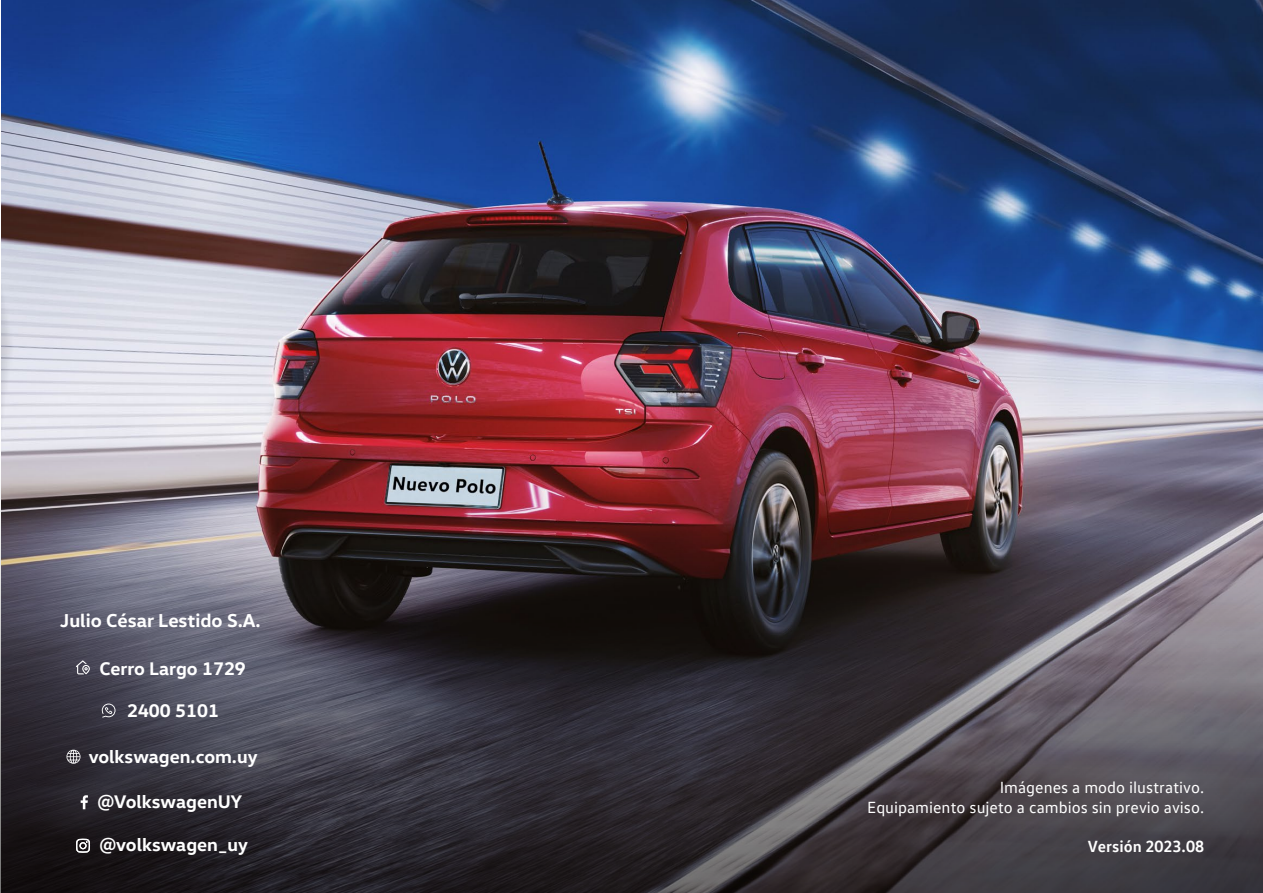
<style>
.page{position:relative;width:1263px;height:893px;background:#fff}
.page>*{position:absolute;margin:0;border:0;box-sizing:border-box;transform-origin:0 0}
.t1{font:700 19.05px "VW Head";color:#fff}
.t2{font:700 18.6px "VW Head";color:#fff}
.t3{font:16.5px/19.8px "VW Text";color:#fff;text-align:right}
.t4{font:700 16.5px "VW Text";color:#fff}
</style>
<div class="page">
<img style="left:1px;top:0;width:1262px;height:413px">
<img style="left:0;top:413px;width:1263px;height:480px">
<svg style="left:81px;top:795px;width:7px;height:14px"></svg>
<svg style="left:76px;top:839px;width:14px;height:14px"></svg>
<svg style="left:66px;top:750px;width:15px;height:14px"></svg>
<svg style="left:102px;top:704px;width:13px;height:14px"></svg>
<svg style="left:76px;top:660px;width:14px;height:14px"></svg>
<p class="t1" style="left:60px;top:608px;width:202px">Julio César Lestido S.A.</p>
<p class="t2" style="left:99px;top:656px;width:148px">Cerro Largo 1729</p>
<p class="t2" style="left:127px;top:698px;width:93px">2400 5101</p>
<p class="t2" style="left:89px;top:744px;width:170px">volkswagen.com.uy</p>
<p class="t2" style="left:98px;top:789px;width:146px">@VolkswagenUY</p>
<p class="t2" style="left:99px;top:832px;width:150px">@volkswagen_uy</p>
<p class="t3" style="left:867px;top:777px;width:338px">Imágenes a modo ilustrativo.<br>Equipamiento sujeto a cambios sin previo aviso.</p>
<p class="t4" style="left:1088px;top:836px;width:118px">Versión 2023.08</p>
</div>
